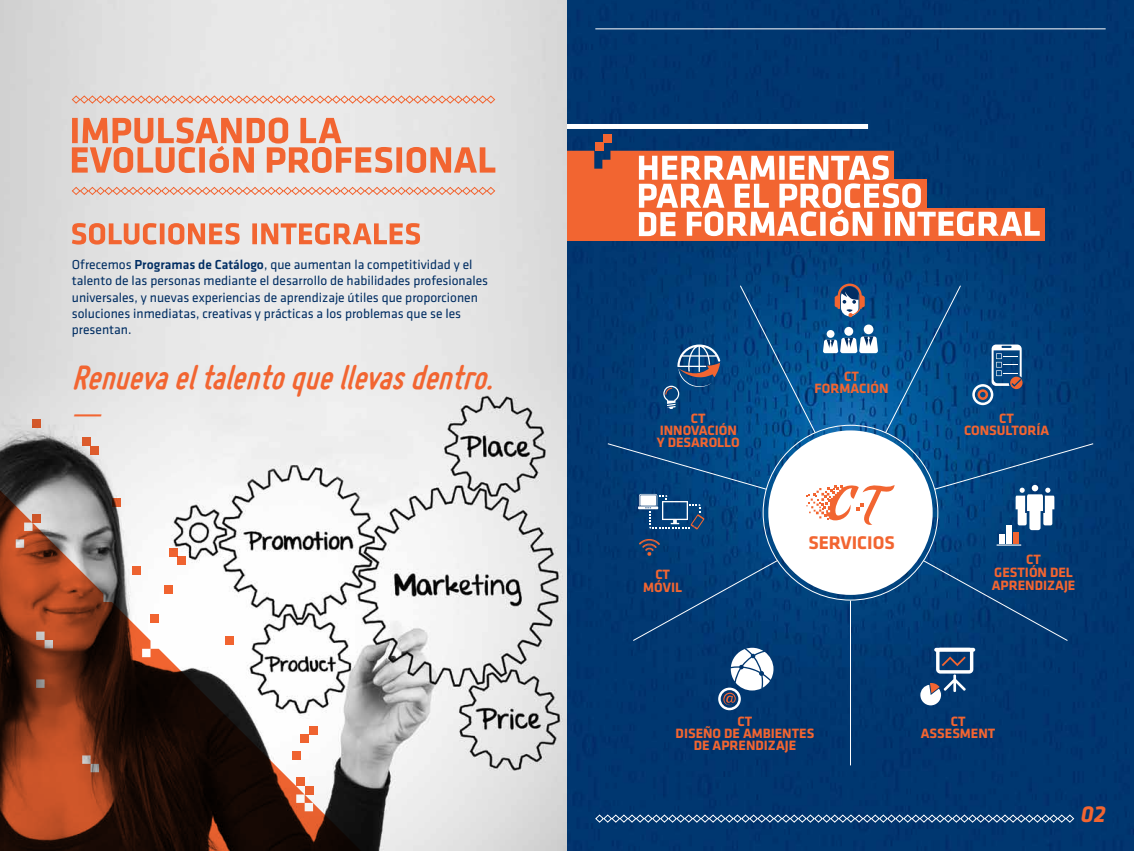
<style>
.page{position:relative;width:1134px;height:851px;background:#fff}
.page>*{position:absolute;margin:0;border:0;box-sizing:border-box;transform-origin:0 0}
.t1{font:italic 700 36px "Miso";color:#f26531}
.t2{font:italic 36px "Adobe Caslon Pro";color:#f26531}
.t3{font:italic 700 24px "Klavika";color:#f26531}
.t4{font:700 19px "Klavika";color:#f26531}
.t5{font:700 14px/12px "Klavika";color:#f26531;text-align:center}
.t6{font:13.5px/16.2px "Klavika";color:#002d62}
.s1{font-weight:500}
</style>
<div class="page">
<img style="left:0;top:0;width:1134px;height:850px">
<hr style="left:595px;top:28px;width:511px;height:1px;background:#fff">
<div style="left:567px;top:124px;width:301px;height:5px;background:#fff"></div>
<svg style="left:595px;top:814px;width:480px;height:9px;background:#476d97"></svg>
<svg style="left:0;top:441px;width:375px;height:409px"></svg>
<div style="left:33px;top:419px;width:8px;height:9px;background:#d3582a"></div>
<div style="left:169px;top:548px;width:8px;height:8px;background:#f26531"></div>
<div style="left:91px;top:446px;width:8px;height:8px;background:#de5c2c"></div>
<div style="left:82px;top:437px;width:9px;height:8px;background:#dc5b2c"></div>
<div style="left:297px;top:777px;width:8px;height:9px;background:#f26531"></div>
<div style="left:309px;top:725px;width:8px;height:9px;background:#f26531"></div>
<div style="left:33px;top:514px;width:8px;height:8px;background:#ce5629"></div>
<div style="left:177px;top:556px;width:9px;height:8px;background:#f26531"></div>
<svg style="left:112px;top:498px;width:8px;height:9px"></svg>
<div style="left:151px;top:614px;width:8px;height:8px;background:#f26531"></div>
<div style="left:164px;top:585px;width:9px;height:8px;background:#f26531"></div>
<div style="left:132px;top:566px;width:9px;height:8px;background:#f26531"></div>
<div style="left:292px;top:751px;width:8px;height:8px;background:#f26531"></div>
<div style="left:305px;top:786px;width:8px;height:8px;background:#ea612f"></div>
<div style="left:300px;top:734px;width:9px;height:8px;background:#f26531"></div>
<div style="left:226px;top:635px;width:8px;height:9px;background:#f26531"></div>
<div style="left:567px;top:208px;width:478px;height:33px;background:#f26531"></div>
<div style="left:604px;top:134px;width:8px;height:8px;background:#f26531"></div>
<div style="left:595px;top:142px;width:9px;height:9px;background:#f26531"></div>
<div style="left:768px;top:430px;width:165px;height:164px;background:#fff;border-radius:50%"></div>
<svg style="left:835px;top:283px;width:30px;height:34px"></svg>
<div style="left:864px;top:324px;width:9px;height:10px;background:#fff;border-radius:50%"></div>
<div style="left:844px;top:327px;width:9px;height:9px;background:#fff;border-radius:50%"></div>
<div style="left:827px;top:330px;width:7px;height:8px;background:#fff;border-radius:50%"></div>
<svg style="left:823px;top:336px;width:55px;height:17px"></svg>
<svg style="left:972px;top:344px;width:50px;height:61px;background:#3b6793"></svg>
<svg style="left:996px;top:544px;width:25px;height:1px"></svg>
<div style="left:999px;top:534px;width:5px;height:9px;background:#fff"></div>
<div style="left:1006px;top:525px;width:5px;height:18px;background:#fff"></div>
<div style="left:1013px;top:532px;width:5px;height:11px;background:#f26531"></div>
<svg style="left:920px;top:647px;width:53px;height:58px"></svg>
<svg style="left:663px;top:344px;width:57px;height:65px;background:#2c5988"></svg>
<svg style="left:884px;top:284px;width:78px;height:150px;background:#05508d"></svg>
<svg style="left:739px;top:284px;width:77px;height:150px;background:#054f8d"></svg>
<svg style="left:607px;top:442px;width:160px;height:87px;background:#0e4b83"></svg>
<svg style="left:632px;top:537px;width:147px;height:104px;background:#063f78"></svg>
<svg style="left:922px;top:559px;width:147px;height:82px;background:#043d77"></svg>
<hr style="left:850px;top:600px;width:1px;height:165px;background:#fff">
<svg style="left:933px;top:442px;width:161px;height:88px;background:#185389"></svg>
<svg style="left:806px;top:485px;width:89px;height:40px"></svg>
<svg style="left:718px;top:647px;width:55px;height:63px"></svg>
<svg style="left:567px;top:151px;width:473px;height:85px"></svg>
<svg style="left:252px;top:223px;width:168px;height:21px;background:#eda489"></svg>
<svg style="left:72px;top:223px;width:168px;height:21px;background:#eba186"></svg>
<svg style="left:71px;top:95px;width:425px;height:9px;background:#e8c1b2"></svg>
<svg style="left:71px;top:186px;width:425px;height:9px;background:#e8c1b2"></svg>
<svg style="left:72px;top:117px;width:423px;height:56px;background:#eab4a0"></svg>
<p class="t6" style="left:72px;top:256px;width:418px">Ofrecemos <span class="s1">Programas de Catálogo</span>, que aumentan la competitividad y el talento de las personas mediante el desarrollo de habilidades profesionales universales, y nuevas experiencias de aprendizaje útiles que proporcionen soluciones inmediatas, creativas y prácticas a los problemas que se les presentan.</p>
<h1 class="t1" style="left:72px;top:357px;width:433px">Renuevaeltalentoquellevasdentro.</h1>
<h1 class="t2" style="left:72px;top:392px;width:45px">-</h1>
<p class="t5" style="left:657px;top:411px;width:84px">CT<br>INNOVACIÓN<br>Y DESAROLLO</p>
<p class="t5" style="left:643px;top:567px;width:40px;line-height:13px">CT<br>MÓVIL</p>
<p class="t5" style="left:814px;top:370px;width:75px">CT<br>FORMACIÓN</p>
<h3 class="t4" style="left:808px;top:529px;width:88px">SERVICIOS</h3>
<p class="t5" style="left:964px;top:411px;width:87px">CT<br>CONSULTORÍA</p>
<p class="t5" style="left:992px;top:552px;width:85px;line-height:13px">CT<br>GESTIÓN DEL<br>APRENDIZAJE</p>
<p class="t5" style="left:676px;top:714px;width:140px">CT<br>DISEÑO DE AMBIENTES<br>DE APRENDIZAJE</p>
<p class="t5" style="left:921px;top:714px;width:76px">CT<br>ASSESMENT</p>
<h2 class="t3" style="left:1081px;top:797px;width:26px">02</h2>
</div>
